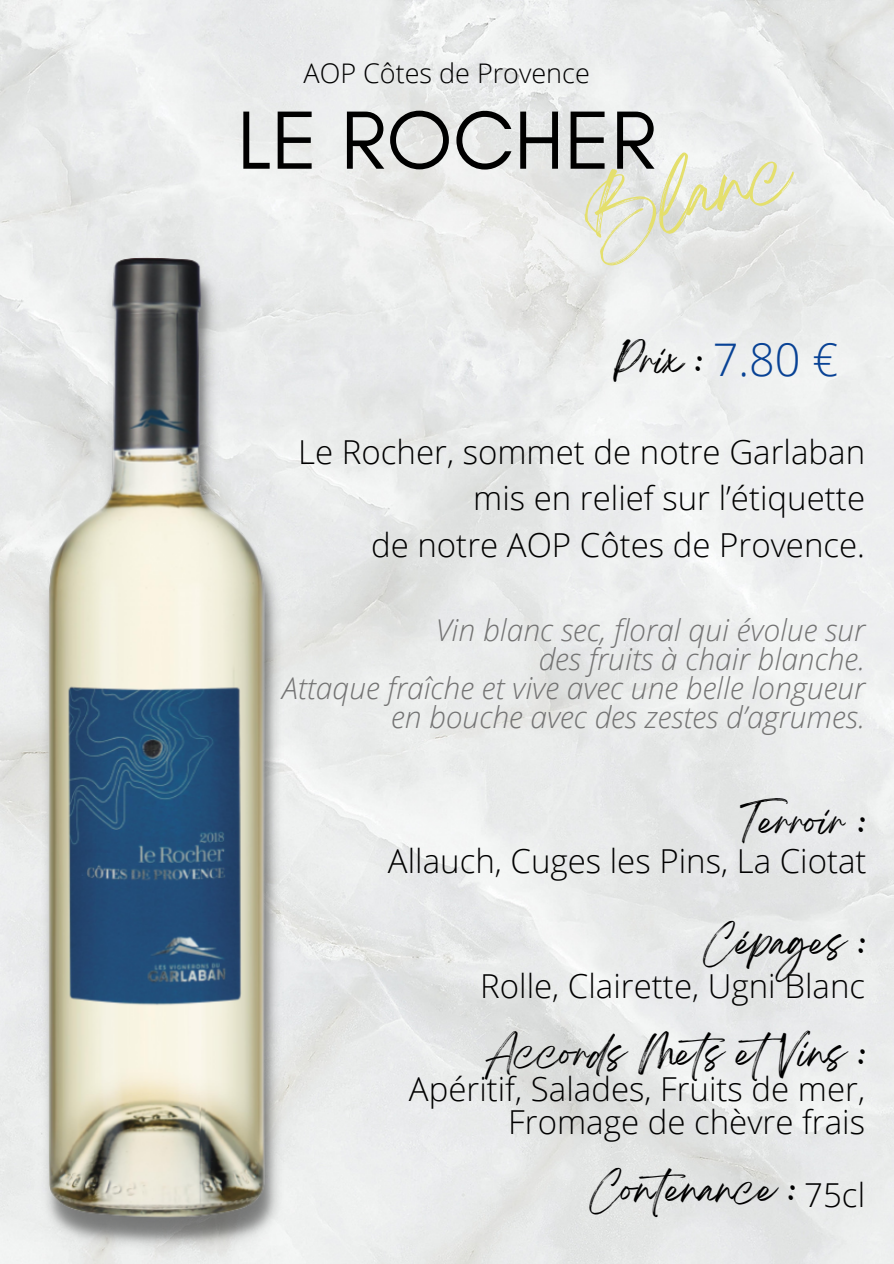
<style>
.page{position:relative;width:894px;height:1264px;background:#fff}
.page>*{position:absolute;margin:0;border:0;box-sizing:border-box;transform-origin:0 0}
.t1{font:84px "Glacial Indifference";color:#000}
.t2{font:60px "Breathing";color:#e4df6d}
.t3{font:300 45px "Open Sans";color:#084295}
.t4{font:300 33px "Open Sans";color:#000}
.t5{font:33px "Breathing";color:#000}
.t6{font:italic 300 30px "Open Sans";color:#737373}
.t7{font:300 27px "Open Sans";color:#000}
</style>
<div class="page">
<img style="left:0;top:0;width:893px;height:1263px">
<img style="left:39px;top:257px;width:244px;height:997px">
<p class="t7" style="left:303px;top:54px;width:288px">AOP Côtes de Provence</p>
<p class="t1" style="left:237px;top:89px;width:421px">LE ROCHER</p>
<p class="t2" style="left:580px;top:200px;width:211px;rotate:-13deg">Blanc</p>
<p class="t5" style="left:614px;top:350px;width:89px">Prix :</p>
<p class="t3" style="left:712px;top:328px;width:127px">7.80 €</p>
<p class="t4" style="left:298px;top:429px;width:568px">Le Rocher, sommet de notre Garlaban</p>
<p class="t4" style="left:473px;top:475px;width:393px">mis en relief sur l’étiquette</p>
<p class="t4" style="left:371px;top:521px;width:495px">de notre AOP Côtes de Provence.</p>
<p class="t6" style="left:435px;top:608px;width:430px">Vin blanc sec, floral qui évolue sur</p>
<p class="t6" style="left:538px;top:638px;width:328px">des fruits à chair blanche.</p>
<p class="t6" style="left:282px;top:667px;width:584px">Attaque fraîche et vive avec une belle longueur</p>
<p class="t6" style="left:391px;top:696px;width:475px">en bouche avec des zestes d’agrumes.</p>
<p class="t5" style="left:740px;top:811px;width:126px">Terroir :</p>
<p class="t4" style="left:388px;top:837px;width:480px">Allauch, Cuges les Pins, La Ciotat</p>
<p class="t5" style="left:703px;top:932px;width:163px">Cépages :</p>
<p class="t4" style="left:480px;top:962px;width:386px">Rolle, Clairette, Ugni Blanc</p>
<p class="t5" style="left:486px;top:1043px;width:380px">Accords Mets etVins :</p>
<p class="t4" style="left:409px;top:1065px;width:457px">Apéritif, Salades, Fruits de mer,</p>
<p class="t4" style="left:508px;top:1098px;width:358px">Fromage de chèvre frais</p>
<p class="t5" style="left:590px;top:1179px;width:206px">Contenance :</p>
<p class="t4" style="left:804px;top:1171px;width:62px">75cl</p>
</div>
